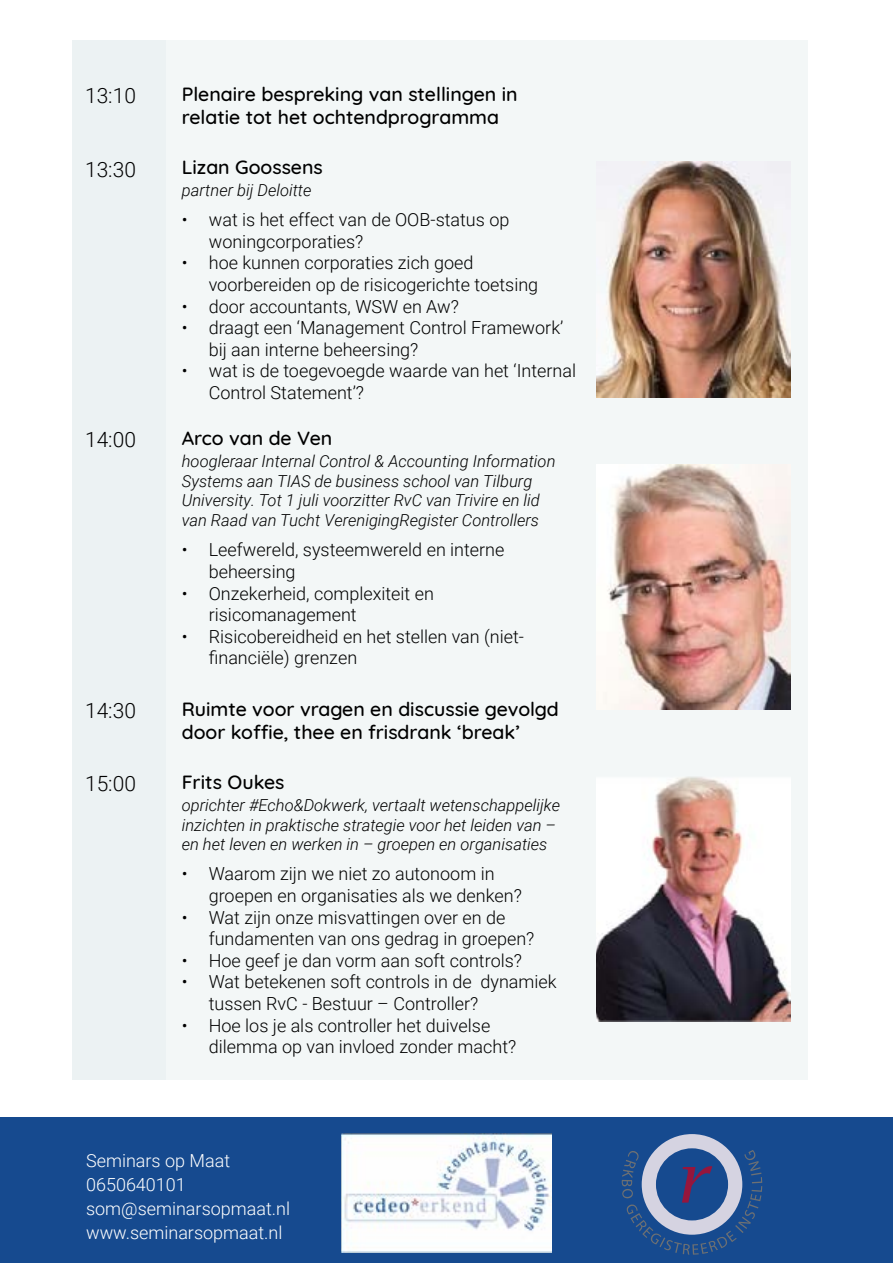
<style>
.page{position:relative;width:893px;height:1263px;background:#fff}
.page>*{position:absolute;margin:0;border:0;box-sizing:border-box;transform-origin:0 0}
.t1{font:300 21px "Roboto";color:#000}
.t2{font:500 19.5px/23.4px "Quicksand";color:#000}
.t3{font:300 18px/21.6px "Roboto";color:#000}
.t4{font:300 18px "Roboto";color:#fff}
.t5{font:italic 300 16.5px/19.8px "Roboto";color:#000}
.t6{font:300 15px/21px "Roboto";color:#fff}
</style>
<div class="page">
<div style="left:72px;top:40px;width:736px;height:1040px;background:#f3f7f7"></div>
<div style="left:72px;top:40px;width:94px;height:1040px;background:#ecf2f3"></div>
<div style="left:0;top:1117px;width:893px;height:146px;background:#164a8f"></div>
<svg style="left:622px;top:1134px;width:140px;height:121px"></svg>
<img style="left:341px;top:1134px;width:210px;height:118px">
<img style="left:597px;top:162px;width:193px;height:235px">
<img style="left:597px;top:465px;width:193px;height:244px">
<img style="left:597px;top:777px;width:193px;height:244px">
<p class="t1" style="left:85px;top:81px;width:52px">13:10</p>
<p class="t2" style="left:182px;top:81px;width:337px">Plenaire bespreking van stellingen in relatie tot het ochtendprogramma</p>
<p class="t1" style="left:85px;top:154px;width:52px">13:30</p>
<p class="t2" style="left:182px;top:154px;width:143px">Lizan Goossens</p>
<p class="t5" style="left:182px;top:180px;width:131px">partner bij Deloitte</p>
<p class="t3" style="left:209px;top:208px;width:302px;text-indent:-27px">• wat is het effect van de OOB-status op woningcorporaties?</p>
<p class="t3" style="left:209px;top:251px;width:331px;text-indent:-27px">• hoe kunnen corporaties zich goed voorbereiden op de risicogerichte toetsing</p>
<p class="t3" style="left:182px;top:295px;width:279px">• door accountants, WSW en Aw?</p>
<p class="t3" style="left:209px;top:316px;width:356px;text-indent:-27px">• draagt een ‘Management Control Framework’ bij aan interne beheersing?</p>
<p class="t3" style="left:209px;top:359px;width:369px;text-indent:-27px">• wat is de toegevoegde waarde van het ‘Internal<br>Control Statement’?</p>
<p class="t1" style="left:85px;top:425px;width:52px">14:00</p>
<p class="t2" style="left:182px;top:424px;width:152px">Arco van de Ven</p>
<p class="t5" style="left:182px;top:450px;width:375px">hoogleraar Internal Control &amp; Accounting Information Systems aan TIAS de business school van Tilburg University. Tot 1 juli voorzitter RvC van Trivire en lid van Raad van Tucht VerenigingRegister Controllers</p>
<p class="t3" style="left:209px;top:538px;width:297px;text-indent:-27px">• Leefwereld, systeemwereld en interne beheersing</p>
<p class="t3" style="left:209px;top:582px;width:227px;text-indent:-27px">• Onzekerheid, complexiteit en risicomanagement</p>
<p class="t3" style="left:209px;top:625px;width:317px;text-indent:-27px">• Risicobereidheid en het stellen van (niet&shy;financiële) grenzen</p>
<p class="t1" style="left:85px;top:696px;width:52px">14:30</p>
<p class="t2" style="left:182px;top:695px;width:378px">Ruimte voor vragen en discussie gevolgd door koffie, thee en frisdrank ‘break’</p>
<p class="t1" style="left:85px;top:769px;width:52px">15:00</p>
<p class="t2" style="left:182px;top:768px;width:104px">Frits Oukes</p>
<p class="t5" style="left:182px;top:794px;width:380px">oprichter #Echo&amp;Dokwerk, vertaalt wetenschappelijke inzichten in praktische strategie voor het leiden van – en het leven en werken in – groepen en organisaties</p>
<p class="t3" style="left:209px;top:862px;width:315px;text-indent:-27px">• Waarom zijn we niet zo autonoom in groepen en organisaties als we denken?</p>
<p class="t3" style="left:209px;top:906px;width:327px;text-indent:-27px">• Wat zijn onze misvattingen over en de fundamenten van ons gedrag in groepen?</p>
<p class="t3" style="left:182px;top:949px;width:342px">• Hoe geef je dan vorm aan soft controls?</p>
<p class="t3" style="left:209px;top:970px;width:349px;text-indent:-27px">• Wat betekenen soft controls in de dynamiek tussen RvC - Bestuur – Controller?</p>
<p class="t3" style="left:209px;top:1014px;width:309px;text-indent:-27px">• Hoe los je als controller het duivelse dilemma op van invloed zonder macht?</p>
<p class="t6" style="left:86px;top:1143px;width:122px">Seminars op Maat<br>0650640101</p>
<p class="t6" style="left:86px;top:1206px;width:165px">www.seminarsopmaat.nl<br>KvK 333 05931</p>
<p class="t4" style="left:86px;top:1172px;width:101px">0650640101</p>
<p class="t4" style="left:86px;top:1220px;width:198px">www.seminarsopmaat.nl</p>
</div>
